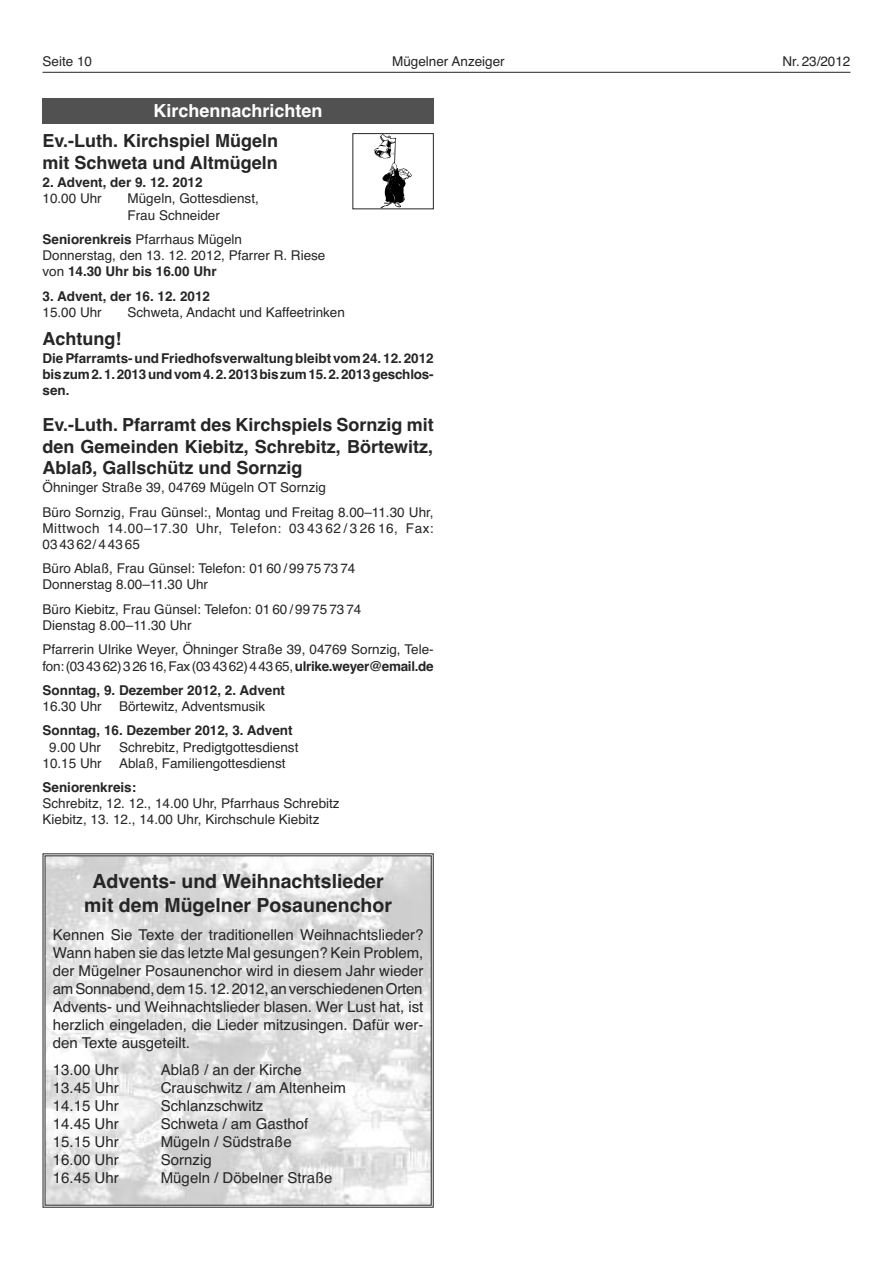
<style>
.page{position:relative;width:893px;height:1263px;background:#fff}
.page>*{position:absolute;margin:0;border:0;box-sizing:border-box;transform-origin:0 0}
.t1{font:700 19.5px/23.4px "Helvetica";color:#272627;text-align:center}
.t2{font:700 18px/21.6px "Helvetica";color:#272627}
.t3{font:700 18px "Helvetica";color:#fff}
.t4{font:15px/18px "Helvetica";color:#272627;text-align:justify}
.t5{font:13.5px/16.2px "Helvetica";color:#272627}
.t6{font:700 13.5px/16.2px "Helvetica";color:#272627;text-align:justify}
.t7{font:13.5px/16.2px "Helvetica";letter-spacing:.04em;color:#272627}
.s1{font-weight:700}
</style>
<div class="page">
<div style="left:43px;top:98px;width:391px;height:25px;background:#525152"></div>
<svg style="left:374px;top:135px;width:38px;height:72px"></svg>
<div style="left:352px;top:133px;width:82px;height:76px;border:1px solid #272627"></div>
<img style="left:47px;top:857px;width:383px;height:347px">
<hr style="left:43px;top:72px;width:807px;height:1px;background:#272627">
<p class="t5" style="left:43px;top:53px;width:51px">Seite 10</p>
<p class="t5" style="left:392px;top:53px;width:114px">Mügelner Anzeiger</p>
<p class="t5" style="left:782px;top:53px;width:69px">Nr. 23/2012</p>
<h2 class="t3" style="left:154px;top:101px;width:171px">Kirchennachrichten</h2>
<h2 class="t2" style="left:43px;top:130px;width:237px">Ev.-Luth. Kirchspiel Mügeln mit Schweta und Altmügeln</h2>
<p class="t6" style="left:43px;top:174px;width:162px">2. Advent, der 9. 12. 2012</p>
<p class="t5" style="left:43px;top:191px;width:61px">10.00 Uhr</p>
<p class="t5" style="left:128px;top:191px;width:133px">Mügeln, Gottesdienst,<br>Frau Schneider</p>
<p class="t5" style="left:43px;top:231px;width:284px"><span class="s1">Seniorenkreis</span> Pfarrhaus Mügeln<br>Donnerstag, den 13. 12. 2012, Pfarrer R. Riese von <span class="s1">14.30 Uhr bis 16.00 Uhr</span></p>
<p class="t6" style="left:43px;top:288px;width:169px">3. Advent, der 16. 12. 2012</p>
<p class="t5" style="left:43px;top:304px;width:61px">15.00 Uhr</p>
<p class="t5" style="left:128px;top:304px;width:219px">Schweta, Andacht und Kaffeetrinken</p>
<h2 class="t2" style="left:43px;top:327px;width:80px">Achtung!</h2>
<p class="t6" style="left:43px;top:350px;width:393px">DiePfarramts-undFriedhofsverwaltungbleibtvom24.12.2012 biszum2.1.2013undvom4.2.2013biszum15.2.2013geschlos&shy;sen.</p>
<h2 class="t2" style="left:43px;top:414px;width:393px;text-align:justify">Ev.-Luth. Pfarramt des Kirchspiels Sornzig mit den Gemeinden Kiebitz, Schrebitz, Börtewitz, Ablaß, Gallschütz und Sornzig</h2>
<p class="t5" style="left:43px;top:475px;width:393px;line-height:24.3px">Öhninger Straße 39, 04769 Mügeln OT Sornzig<br>Büro Sornzig, Frau Günsel:, Montag und Freitag 8.00–11.30 Uhr,</p>
<p class="t7" style="left:43px;top:520px;width:393px">Mittwoch 14.00–17.30 Uhr, Telefon: 03 43 62 / 3 26 16, Fax:<br>034362/44365</p>
<p class="t5" style="left:43px;top:560px;width:314px">Büro Ablaß, Frau Günsel: Telefon: 0160 / 99 75 73 74<br>Donnerstag 8.00–11.30 Uhr</p>
<p class="t5" style="left:43px;top:601px;width:320px">Büro Kiebitz, Frau Günsel: Telefon: 0160 / 99 75 73 74<br>Dienstag 8.00–11.30 Uhr</p>
<p class="t5" style="left:43px;top:641px;width:393px">Pfarrerin Ulrike Weyer, Öhninger Straße 39, 04769 Sornzig, Tele&shy;fon:(034362)32616,Fax(034362)44365,<span class="s1">ulrike.weyer@email.de</span></p>
<p class="t6" style="left:43px;top:682px;width:244px">Sonntag, 9. Dezember 2012, 2. Advent</p>
<p class="t5" style="left:43px;top:698px;width:61px">16.30 Uhr</p>
<p class="t5" style="left:119px;top:698px;width:148px">Börtewitz, Adventsmusik</p>
<p class="t6" style="left:43px;top:722px;width:252px">Sonntag, 16. Dezember 2012, 3. Advent</p>
<p class="t5" style="left:49px;top:739px;width:53px">9.00 Uhr</p>
<p class="t5" style="left:119px;top:739px;width:181px">Schrebitz, Predigtgottesdienst</p>
<p class="t5" style="left:43px;top:755px;width:61px">10.15 Uhr</p>
<p class="t5" style="left:119px;top:755px;width:168px">Ablaß, Familiengottesdienst</p>
<p class="t6" style="left:43px;top:779px;width:95px">Seniorenkreis:</p>
<p class="t5" style="left:43px;top:795px;width:299px">Schrebitz, 12. 12., 14.00 Uhr, Pfarrhaus Schrebitz<br>Kiebitz, 13. 12., 14.00 Uhr, Kirchschule Kiebitz</p>
<h1 class="t1" style="left:84px;top:870px;width:309px">Advents- und Weihnachtslieder mit dem Mügelner Posaunenchor</h1>
<p class="t4" style="left:53px;top:925px;width:372px">Kennen Sie Texte der traditionellen Weihnachtslieder?<br>Wann haben sie das letzte Mal gesungen? Kein Problem, der Mügelner Posaunenchor wird in diesem Jahr wieder amSonnabend,dem15.12.2012,anverschiedenenOrten Advents- und Weihnachtslieder blasen. Wer Lust hat, ist herzlich eingeladen, die Lieder mitzusingen. Dafür wer&shy;den Texte ausgeteilt.</p>
<p class="t4" style="left:53px;top:1060px;width:67px">13.00 Uhr</p>
<p class="t4" style="left:161px;top:1060px;width:142px">Ablaß / an der Kirche</p>
<p class="t4" style="left:53px;top:1078px;width:67px">13.45 Uhr</p>
<p class="t4" style="left:161px;top:1078px;width:187px">Crauschwitz / am Altenheim</p>
<p class="t4" style="left:53px;top:1096px;width:67px">14.15 Uhr</p>
<p class="t4" style="left:161px;top:1096px;width:104px">Schlanzschwitz</p>
<p class="t4" style="left:53px;top:1114px;width:67px">14.45 Uhr</p>
<p class="t4" style="left:161px;top:1114px;width:149px">Schweta / am Gasthof</p>
<p class="t4" style="left:53px;top:1132px;width:67px">15.15 Uhr</p>
<p class="t4" style="left:161px;top:1132px;width:132px">Mügeln / Südstraße</p>
<p class="t4" style="left:53px;top:1150px;width:67px">16.00 Uhr</p>
<p class="t4" style="left:161px;top:1150px;width:52px">Sornzig</p>
<p class="t4" style="left:53px;top:1168px;width:67px">16.45 Uhr</p>
<p class="t4" style="left:161px;top:1168px;width:173px">Mügeln / Döbelner Straße</p>
</div>
